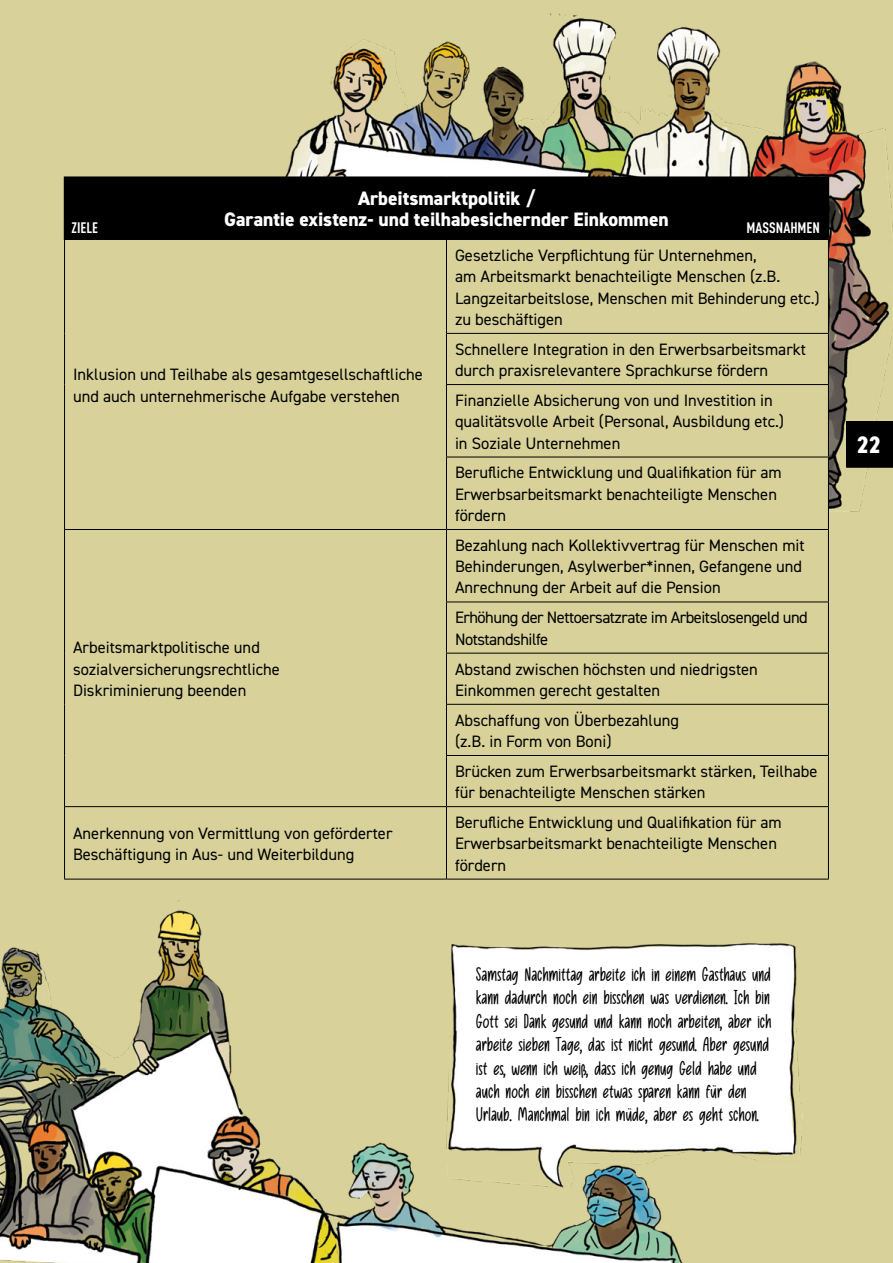
<style>
.page{position:relative;width:893px;height:1263px;background:#d8d29a}
.page>*{position:absolute;margin:0;border:0;box-sizing:border-box;transform-origin:0 0}
.t1{font:800 condensed 24px "DIN2014";color:#fff}
.t2{font:19.5px/23.4px "Playful Pen Regular";color:#000}
.t3{font:800 19.5px/21.3px "DIN2014";color:#fff;text-align:center}
.t4{font:16.5px/21.3px "DIN2014";color:#000}
.t5{font:16.5px/21.3px "DIN2014";letter-spacing:-.03em;color:#000}
.t6{font:700 condensed 15px "DIN Pro";color:#fff}
</style>
<div class="page">
<img style="left:285px;top:13px;width:608px;height:499px">
<div style="left:846px;top:421px;width:47px;height:47px;background:#000"></div>
<div style="left:298px;top:240px;width:530px;height:330px;background:#d8d29a"></div>
<div style="left:65px;top:177px;width:763px;height:62px;background:#000"></div>
<hr style="left:64px;top:176px;width:382px;height:2px;background:#000">
<hr style="left:64px;top:178px;width:1px;height:60px;background:#000">
<hr style="left:446px;top:176px;width:383px;height:2px;background:#000">
<hr style="left:828px;top:178px;width:1px;height:60px;background:#000">
<hr style="left:64px;top:238px;width:382px;height:2px;background:#000">
<hr style="left:446px;top:238px;width:383px;height:2px;background:#000">
<hr style="left:64px;top:240px;width:1px;height:93px;background:#000">
<hr style="left:446px;top:240px;width:1px;height:93px;background:#000">
<hr style="left:828px;top:240px;width:1px;height:93px;background:#000">
<hr style="left:64px;top:333px;width:1px;height:52px;background:#000">
<hr style="left:446px;top:333px;width:383px;height:1px;background:#000">
<hr style="left:446px;top:334px;width:1px;height:50px;background:#000">
<hr style="left:828px;top:334px;width:1px;height:50px;background:#000">
<hr style="left:64px;top:385px;width:1px;height:72px;background:#000">
<hr style="left:446px;top:384px;width:383px;height:1px;background:#000">
<hr style="left:446px;top:385px;width:1px;height:72px;background:#000">
<hr style="left:828px;top:385px;width:1px;height:72px;background:#000">
<hr style="left:64px;top:457px;width:1px;height:72px;background:#000">
<hr style="left:446px;top:457px;width:383px;height:1px;background:#000">
<hr style="left:446px;top:457px;width:1px;height:72px;background:#000">
<hr style="left:828px;top:457px;width:1px;height:72px;background:#000">
<hr style="left:64px;top:529px;width:382px;height:1px;background:#000">
<hr style="left:64px;top:530px;width:1px;height:72px;background:#000">
<hr style="left:446px;top:529px;width:383px;height:1px;background:#000">
<hr style="left:446px;top:530px;width:1px;height:72px;background:#000">
<hr style="left:828px;top:530px;width:1px;height:72px;background:#000">
<hr style="left:64px;top:602px;width:1px;height:51px;background:#000">
<hr style="left:446px;top:602px;width:383px;height:1px;background:#000">
<hr style="left:446px;top:602px;width:1px;height:51px;background:#000">
<hr style="left:828px;top:602px;width:1px;height:51px;background:#000">
<hr style="left:64px;top:653px;width:1px;height:51px;background:#000">
<hr style="left:446px;top:653px;width:383px;height:1px;background:#000">
<hr style="left:446px;top:653px;width:1px;height:51px;background:#000">
<hr style="left:828px;top:653px;width:1px;height:51px;background:#000">
<hr style="left:64px;top:704px;width:1px;height:51px;background:#000">
<hr style="left:446px;top:704px;width:383px;height:1px;background:#000">
<hr style="left:446px;top:705px;width:1px;height:50px;background:#000">
<hr style="left:828px;top:705px;width:1px;height:50px;background:#000">
<hr style="left:64px;top:755px;width:1px;height:51px;background:#000">
<hr style="left:446px;top:755px;width:383px;height:1px;background:#000">
<hr style="left:446px;top:756px;width:1px;height:50px;background:#000">
<hr style="left:828px;top:756px;width:1px;height:50px;background:#000">
<hr style="left:64px;top:806px;width:382px;height:1px;background:#000">
<hr style="left:64px;top:807px;width:1px;height:72px;background:#000">
<hr style="left:446px;top:806px;width:383px;height:1px;background:#000">
<hr style="left:446px;top:807px;width:1px;height:72px;background:#000">
<hr style="left:828px;top:807px;width:1px;height:72px;background:#000">
<hr style="left:64px;top:879px;width:382px;height:1px;background:#000">
<hr style="left:446px;top:879px;width:383px;height:1px;background:#000">
<img style="left:0;top:900px;width:683px;height:363px">
<img style="left:446px;top:915px;width:356px;height:274px">
<p class="t3" style="left:224px;top:188px;width:446px">Arbeitsmarktpolitik /<br>Garantie existenz- und teilhabesichernder Einkommen</p>
<p class="t6" style="left:71px;top:216px;width:28px">ZIELE</p>
<p class="t6" style="left:746px;top:216px;width:75px">MASSNAHMEN</p>
<p class="t4" style="left:73px;top:364px;width:351px">Inklusion und Teilhabe als gesamtgesellschaftliche und auch unternehmerische Aufgabe verstehen</p>
<p class="t4" style="left:73px;top:636px;width:208px">Arbeitsmarktpolitische und sozialversicherungsrechtliche<br>Diskriminierung beenden</p>
<p class="t4" style="left:455px;top:244px;width:366px">Gesetzliche Verpflichtung für Unternehmen,<br>am Arbeitsmarkt benachteiligte Menschen (z.B.<br>Langzeitarbeitslose, Menschen mit Behinderung etc.) zu beschäftigen</p>
<p class="t4" style="left:455px;top:338px;width:353px">Schnellere Integration in den Erwerbsarbeitsmarkt durch praxisrelevantere Sprachkurse fördern</p>
<p class="t4" style="left:455px;top:389px;width:331px">Finanzielle Absicherung von und Investition in qualitätsvolle Arbeit (Personal, Ausbildung etc.) in Soziale Unternehmen</p>
<p class="t4" style="left:455px;top:462px;width:328px">Berufliche Entwicklung und Qualifikation für am<br>Erwerbsarbeitsmarkt benachteiligte Menschen fördern</p>
<p class="t4" style="left:455px;top:534px;width:351px">Bezahlung nach Kollektivvertrag für Menschen mit<br>Behinderungen, Asylwerber*innen, Gefangene und<br>Anrechnung der Arbeit auf die Pension</p>
<p class="t5" style="left:455px;top:607px;width:354px">Erhöhung der Nettoersatzrate im Arbeitslosengeld und<br>Notstandshilfe</p>
<p class="t4" style="left:455px;top:658px;width:304px">Abstand zwischen höchsten und niedrigsten<br>Einkommen gerecht gestalten</p>
<p class="t4" style="left:455px;top:709px;width:226px">Abschaffung von Überbezahlung (z.B. in Form von Boni)</p>
<p class="t4" style="left:455px;top:760px;width:364px">Brücken zum Erwerbsarbeitsmarkt stärken, Teilhabe für benachteiligte Menschen stärken</p>
<p class="t4" style="left:73px;top:822px;width:321px">Anerkennung von Vermittlung von geförderter<br>Beschäftigung in Aus- und Weiterbildung</p>
<p class="t4" style="left:455px;top:811px;width:328px">Berufliche Entwicklung und Qualifikation für am<br>Erwerbsarbeitsmarkt benachteiligte Menschen fördern</p>
<p class="t2" style="left:476px;top:963px;width:297px">Samstag Nachmittag arbeite ich in einem Gasthaus und kann dadurch noch ein bisschen was verdienen. Ich bin Gott sei Dank gesund und kann noch arbeiten, aber ich arbeite sieben Tage, das ist nicht gesund. Aber gesund ist es, wenn ich weiß, dass ich genug Geld habe und auch noch ein bisschen etwas sparen kann für den Urlaub. Manchmal bin ich müde, aber es geht schon.</p>
<h1 class="t1" style="left:857px;top:428px;width:25px">22</h1>
</div>
